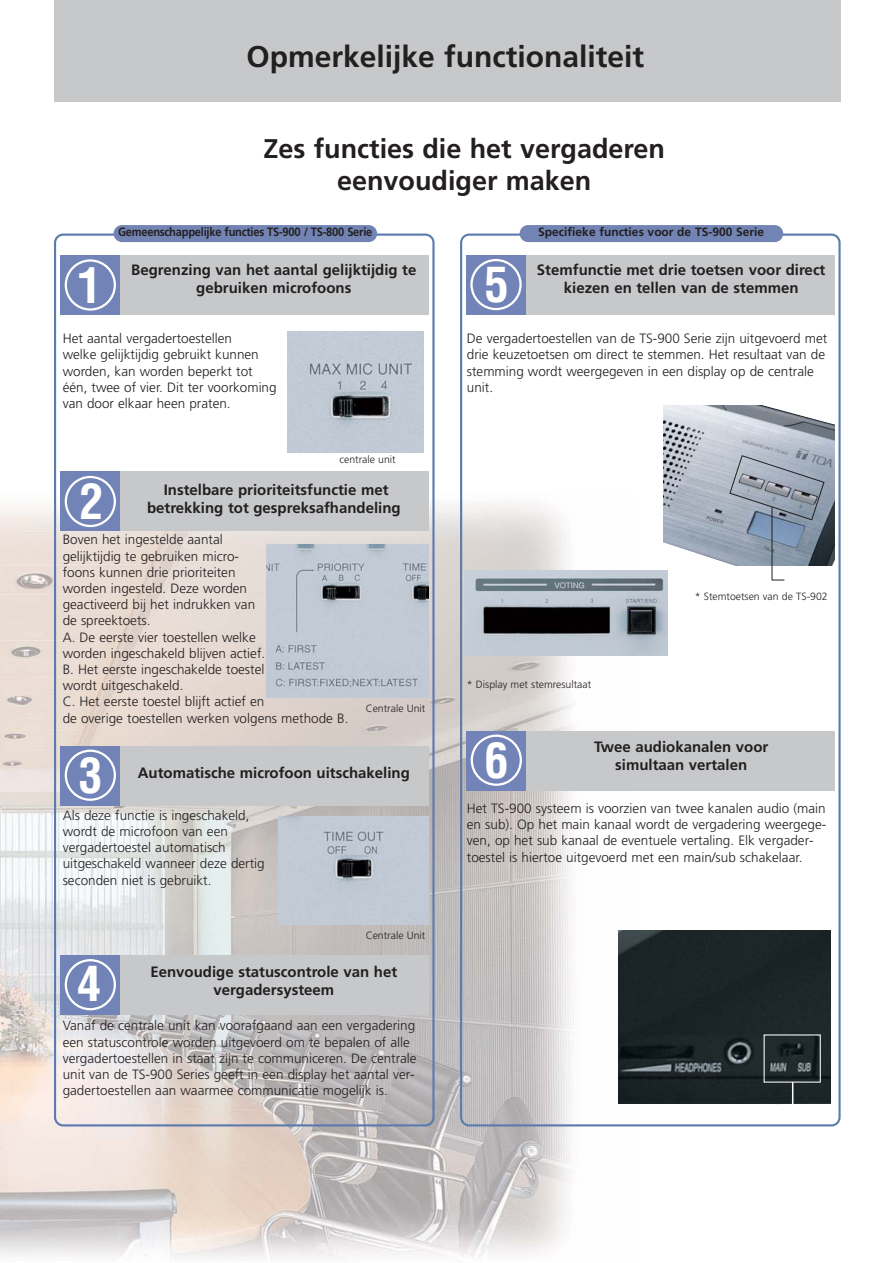
<style>
.page{position:relative;width:894px;height:1263px;background:#fff}
.page>*{position:absolute;margin:0;border:0;box-sizing:border-box;transform-origin:0 0}
.t1{font:700 condensed 48px "Helvetica";color:#fff}
.t2{font:700 30px "Frutiger";color:#231f20}
.t3{font:700 27px/32.4px "Frutiger";color:#231f20;text-align:center}
.t4{font:700 15px/18px "Frutiger";color:#231f20;text-align:center}
.t5{font:300 13.5px/16.2px "Frutiger";color:#231f20}
.t6{font:700 12px "Frutiger";letter-spacing:-.02em;color:#231f20;scale:.93 1}
.t7{font:700 12px "Frutiger";color:#231f20}
.t8{font:300 10.5px "Frutiger";color:#231f20}
</style>
<div class="page">
<img style="left:0;top:495px;width:634px;height:764px">
<svg style="left:460px;top:234px;width:381px;height:892px"></svg>
<div style="left:520px;top:225px;width:263px;height:17px;background:#7284b3;border-radius:9px"></div>
<div style="left:54px;top:0;width:787px;height:102px;background:#c6c8ca"></div>
<div style="left:120px;top:255px;width:308px;height:59px;background:#c6c8ca"></div>
<div style="left:60px;top:255px;width:60px;height:59px;background:#7284b7"></div>
<div style="left:120px;top:472px;width:308px;height:59px;background:#c6c8ca"></div>
<div style="left:60px;top:472px;width:60px;height:59px;background:#7284b7"></div>
<div style="left:120px;top:746px;width:308px;height:59px;background:#c6c8ca"></div>
<div style="left:60px;top:746px;width:60px;height:59px;background:#7284b7"></div>
<div style="left:526px;top:255px;width:308px;height:59px;background:#c6c8ca"></div>
<div style="left:466px;top:255px;width:60px;height:59px;background:#7284b7"></div>
<div style="left:526px;top:731px;width:308px;height:60px;background:#c6c8ca"></div>
<div style="left:466px;top:731px;width:60px;height:60px;background:#7284b7"></div>
<div style="left:120px;top:955px;width:308px;height:60px;background:#c6c8ca"></div>
<div style="left:60px;top:955px;width:60px;height:60px;background:#7284b7"></div>
<div style="left:114px;top:225px;width:263px;height:17px;background:#7284b3;border-radius:9px"></div>
<div style="left:65px;top:259px;width:51px;height:52px;border:2px solid #fff;border-radius:50%"></div>
<div style="left:65px;top:476px;width:51px;height:51px;border:2px solid #fff;border-radius:50%"></div>
<div style="left:65px;top:750px;width:51px;height:51px;border:2px solid #fff;border-radius:50%"></div>
<div style="left:65px;top:959px;width:51px;height:51px;border:2px solid #fff;border-radius:50%"></div>
<div style="left:470px;top:259px;width:52px;height:51px;border:2px solid #fff;border-radius:50%"></div>
<div style="left:471px;top:735px;width:51px;height:51px;border:2px solid #fff;border-radius:50%"></div>
<img style="left:287px;top:332px;width:137px;height:120px">
<img style="left:465px;top:570px;width:203px;height:86px">
<img style="left:267px;top:544px;width:161px;height:153px">
<img style="left:279px;top:817px;width:149px;height:108px">
<img style="left:663px;top:405px;width:172px;height:161px">
<img style="left:618px;top:930px;width:213px;height:174px">
<div style="left:764px;top:1034px;width:57px;height:49px;border:1px solid #fff"></div>
<svg style="left:740px;top:1008px;width:61px;height:100px;background:#2f383a"></svg>
<svg style="left:642px;top:427px;width:183px;height:157px"></svg>
<h2 class="t2" style="left:247px;top:44px;width:399px">Opmerkelijke functionaliteit</h2>
<h1 class="t1" style="left:77px;top:267px;width:26px">1</h1>
<h3 class="t3" style="left:264px;top:134px;width:403px">Zes functies die het vergaderen eenvoudiger maken</h3>
<p class="t6" style="left:118px;top:227px;width:275px">Gemeenschappelijke functies TS-900 / TS-800 Serie</p>
<p class="t4" style="left:131px;top:262px;width:287px">Begrenzing van het aantal gelijktijdig te gebruiken microfoons</p>
<h1 class="t1" style="left:485px;top:266px;width:25px">5</h1>
<p class="t7" style="left:538px;top:227px;width:227px">Specifieke functies voor de TS-900 Serie</p>
<p class="t4" style="left:537px;top:262px;width:290px">Stemfunctie met drie toetsen voor direct kiezen en tellen van de stemmen</p>
<p class="t5" style="left:63px;top:332px;width:215px">Het aantal vergadertoestellen<br>welke gelijktijdig gebruikt kunnen worden, kan worden beperkt tot één, twee of vier. Dit ter voorkoming van door elkaar heen praten.</p>
<p class="t8" style="left:339px;top:455px;width:58px">centrale unit</p>
<h1 class="t1" style="left:79px;top:483px;width:26px">2</h1>
<p class="t4" style="left:147px;top:482px;width:255px">Instelbare prioriteitsfunctie met betrekking tot gespreksafhandeling</p>
<p class="t5" style="left:63px;top:533px;width:287px">Boven het ingestelde aantal<br>gelijktijdig te gebruiken micro-<br>foons kunnen drie prioriteiten<br>worden ingesteld. Deze worden<br>geactiveerd bij het indrukken van<br>de spreektoets.<br>A. De eerste vier toestellen welke<br>worden ingeschakeld blijven actief.<br>B. Het eerste ingeschakelde toestel<br>wordt uitgeschakeld.<br>C. Het eerste toestel blijft actief en<br>de overige toestellen werken volgens methode B.</p>
<p class="t8" style="left:366px;top:704px;width:61px">Centrale Unit</p>
<h1 class="t1" style="left:79px;top:757px;width:25px">3</h1>
<p class="t4" style="left:138px;top:765px;width:274px">Automatische microfoon uitschakeling</p>
<p class="t5" style="left:63px;top:808px;width:204px">Als deze functie is ingeschakeld, wordt de microfoon van een vergadertoestel automatisch uitgeschakeld wanneer deze dertig seconden niet is gebruikt.</p>
<p class="t8" style="left:366px;top:931px;width:61px">Centrale Unit</p>
<h1 class="t1" style="left:77px;top:965px;width:25px">4</h1>
<p class="t4" style="left:150px;top:964px;width:248px">Eenvoudige statuscontrole van het vergadersysteem</p>
<p class="t5" style="left:63px;top:1019px;width:356px">Vanaf de centrale unit kan voorafgaand aan een vergadering een statuscontrole worden uitgevoerd om te bepalen of alle vergadertoestellen in staat zijn te communiceren. De centrale unit van de TS-900 Series geeft in een display het aantal ver&shy;gadertoestellen aan waarmee communicatie mogelijk is.</p>
<p class="t5" style="left:467px;top:332px;width:362px">De vergadertoestellen van de TS-900 Serie zijn uitgevoerd met drie keuzetoetsen om direct te stemmen. Het resultaat van de stemming wordt weergegeven in een display op de centrale unit.</p>
<p class="t8" style="left:467px;top:681px;width:126px">* Display met stemresultaat</p>
<p class="t8" style="left:695px;top:592px;width:134px">* Stemtoetsen van de TS-902</p>
<h1 class="t1" style="left:484px;top:742px;width:25px">6</h1>
<p class="t4" style="left:594px;top:739px;width:176px">Twee audiokanalen voor simultaan vertalen</p>
<p class="t5" style="left:467px;top:801px;width:361px">Het TS-900 systeem is voorzien van twee kanalen audio (main en sub). Op het main kanaal wordt de vergadering weergege&shy;ven, op het sub kanaal de eventuele vertaling. Elk vergader&shy;toestel is hiertoe uitgevoerd met een main/sub schakelaar.</p>
</div>
